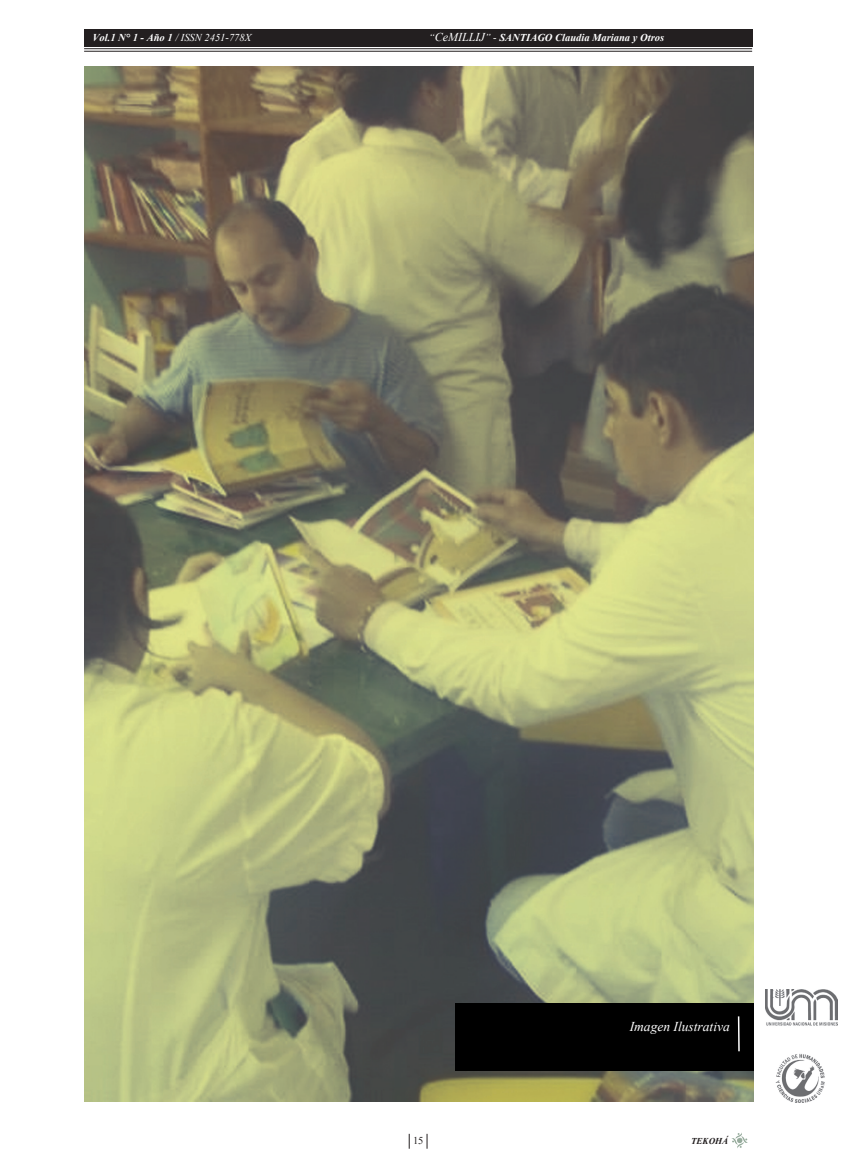
<style>
.page{position:relative;width:851px;height:1170px;background:#fff}
.page>*{position:absolute;margin:0;border:0;box-sizing:border-box;transform-origin:0 0}
.Normal_-_Copia{font:italic 13.5px "Times New Roman";color:#fff}
.t1{font:italic 700 10.5px "Times New Roman";color:#fff}
.t2{font:italic 10.5px "Times New Roman";color:#fff}
.t3{font:10.5px "Times New Roman";color:#231f20}
.t4{font:italic 700 9px "Times New Roman";color:#231f20}
.s1{font-weight:700}
.s2{font-weight:400}
.s3{font-weight:400;font-size:12px}
</style>
<div class="page">
<svg style="left:426px;top:1133px;width:1px;height:15px"></svg>
<svg style="left:409px;top:1133px;width:1px;height:15px"></svg>
<svg style="left:731px;top:1133px;width:16px;height:15px"></svg>
<div style="left:84px;top:30px;width:668px;height:17px;background:#231f20"></div>
<hr style="left:84px;top:48px;width:668px;height:1px;background:#231f20">
<hr style="left:84px;top:51px;width:668px;height:1px;background:#231f20">
<img style="left:765px;top:989px;width:72px;height:113px">
<img style="left:84px;top:66px;width:669px;height:1034px">
<div style="left:454px;top:1003px;width:299px;height:67px;background:#000"></div>
<hr style="left:737px;top:1016px;width:2px;height:35px;background:#fff">
<p class="t2" style="left:93px;top:31px;width:160px"><span class="s1">Vol.1 N° 1 - Año 1</span> / ISSN 2451-778X</p>
<p class="t1" style="left:429px;top:30px;width:236px"><span class="s2">“</span><span class="s3">CeMILLIJ</span><span class="s2">” -</span> SANTIAGO Claudia Mariana y Otros</p>
<p class="Normal_-_Copia" style="left:629px;top:1017px;width:102px">Imagen Ilustrativa</p>
<p class="t3" style="left:413px;top:1132px;width:12px">15</p>
<p class="t4" style="left:691px;top:1134px;width:39px">TEKOHÁ</p>
</div>
